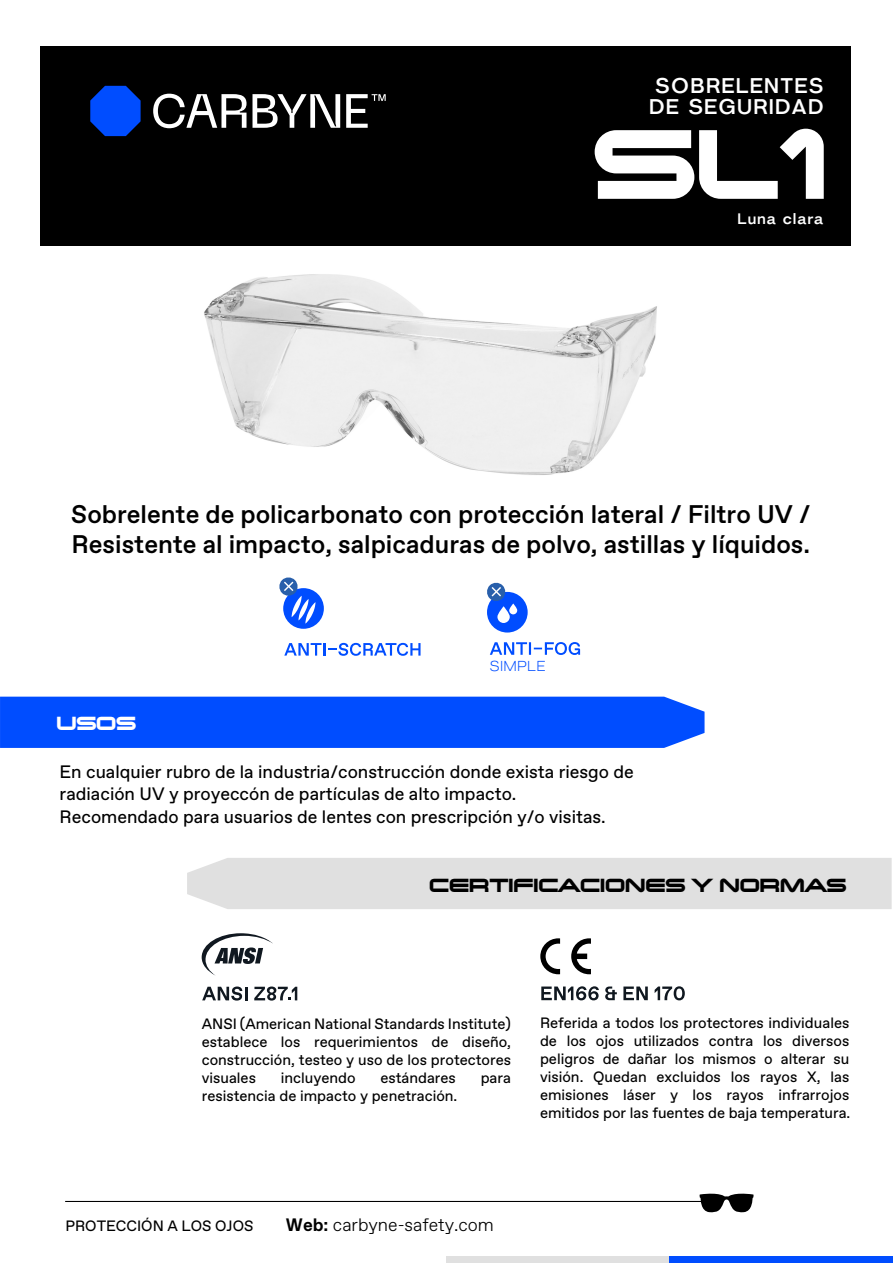
<style>
.page{position:relative;width:893px;height:1263px;background:#fff}
.page>*{position:absolute;margin:0;border:0;box-sizing:border-box;transform-origin:0 0}
.t1{font:700 124.35px "Changeling Neo";color:#fff}
.t2{font:500 25.5px/30px "Favorit";color:#000}
.t3{font:700 24px "Changeling Neo";color:#000}
.t4{font:700 24px "Changeling Neo";color:#fff}
.t5{font:700 21px/20.9px "Korbin";letter-spacing:.06em;color:#fff}
.t6{font:18px/22.5px "Favorit";color:#000}
.t7{font:300 18px "Favorit";color:#000}
.t8{font:15px/18px "Favorit";color:#000;text-align:justify}
.t9{font:700 15px "Korbin";letter-spacing:.06em;color:#fff}
.t10{font:14.25px "Korbin";letter-spacing:.06em;color:#004dff}
.s1{font-weight:700}
</style>
<div class="page">
<img style="left:204px;top:274px;width:453px;height:359px">
<div style="left:41px;top:47px;width:810px;height:199px;background:#000"></div>
<svg style="left:90px;top:86px;width:51px;height:50px"></svg>
<svg style="left:153px;top:94px;width:233px;height:34px"></svg>
<div style="left:446px;top:1257px;width:224px;height:6px;background:#e0e0e0"></div>
<div style="left:670px;top:1257px;width:223px;height:6px;background:#004dff"></div>
<div style="left:0;top:697px;width:704px;height:51px;background:#004dff"></div>
<div style="left:187px;top:858px;width:705px;height:51px;background:#e0e0e0"></div>
<svg style="left:202px;top:986px;width:45px;height:14px"></svg>
<svg style="left:254px;top:986px;width:43px;height:14px"></svg>
<svg style="left:202px;top:933px;width:71px;height:43px"></svg>
<svg style="left:490px;top:642px;width:90px;height:13px"></svg>
<svg style="left:486px;top:582px;width:42px;height:50px"></svg>
<svg style="left:284px;top:643px;width:137px;height:13px"></svg>
<svg style="left:278px;top:576px;width:46px;height:53px"></svg>
<svg style="left:541px;top:986px;width:58px;height:14px"></svg>
<svg style="left:605px;top:986px;width:12px;height:14px"></svg>
<svg style="left:623px;top:986px;width:25px;height:14px"></svg>
<svg style="left:655px;top:986px;width:30px;height:14px"></svg>
<svg style="left:540px;top:938px;width:20px;height:36px"></svg>
<svg style="left:571px;top:938px;width:20px;height:36px"></svg>
<hr style="left:65px;top:1201px;width:640px;height:1px;background:#000">
<svg style="left:699px;top:1193px;width:55px;height:19px"></svg>
<h3 class="t5" style="left:649px;top:75px;width:176px">SOBRELENTES<br>DE SEGURIDAD</h3>
<h1 class="t1" style="left:594px;top:82px;width:235px">SL1</h1>
<p class="t9" style="left:738px;top:210px;width:87px">Luna clara</p>
<h2 class="t2" style="left:71px;top:499px;width:741px">Sobrelente de policarbonato con protección lateral / Filtro UV /<br>Resistente al impacto, salpicaduras de polvo, astillas y líquidos.</h2>
<p class="t10" style="left:490px;top:658px;width:57px">SIMPLE</p>
<h3 class="t4" style="left:57px;top:707px;width:81px">USOS</h3>
<p class="t6" style="left:60px;top:760px;width:576px">En cualquier rubro de la industria/construcción donde exista riesgo de radiación UV y proyeccón de partículas de alto impacto.<br>Recomendado para usuarios de lentes con prescripción y/o visitas.</p>
<h3 class="t3" style="left:429px;top:869px;width:419px">CERTIFICACIONES Y NORMAS</h3>
<p class="t8" style="left:202px;top:1015px;width:311px">ANSI (American National Standards Institute) establece los requerimientos de diseño, construcción, testeo y uso de los protectores visuales</p>
<p class="t8" style="left:281px;top:1069px;width:76px">incluyendo</p>
<p class="t8" style="left:380px;top:1069px;width:77px">estándares</p>
<p class="t8" style="left:481px;top:1069px;width:32px">para</p>
<p class="t8" style="left:202px;top:1087px;width:257px">resistencia de impacto y penetración.</p>
<p class="t8" style="left:540px;top:1013px;width:312px">Referida a todos los protectores individuales de los ojos utilizados contra los diversos peligros de dañar los mismos o alterar su visión. Quedan excluidos los rayos X, las emisiones láser y los rayos infrarrojos emitidos por las fuentes de baja temperatura.</p>
<p class="t8" style="left:65px;top:1216px;width:190px">PROTECCIÓN A LOS OJOS</p>
<p class="t7" style="left:286px;top:1212px;width:209px"><span class="s1">Web:</span> carbyne-safety.com</p>
</div>
